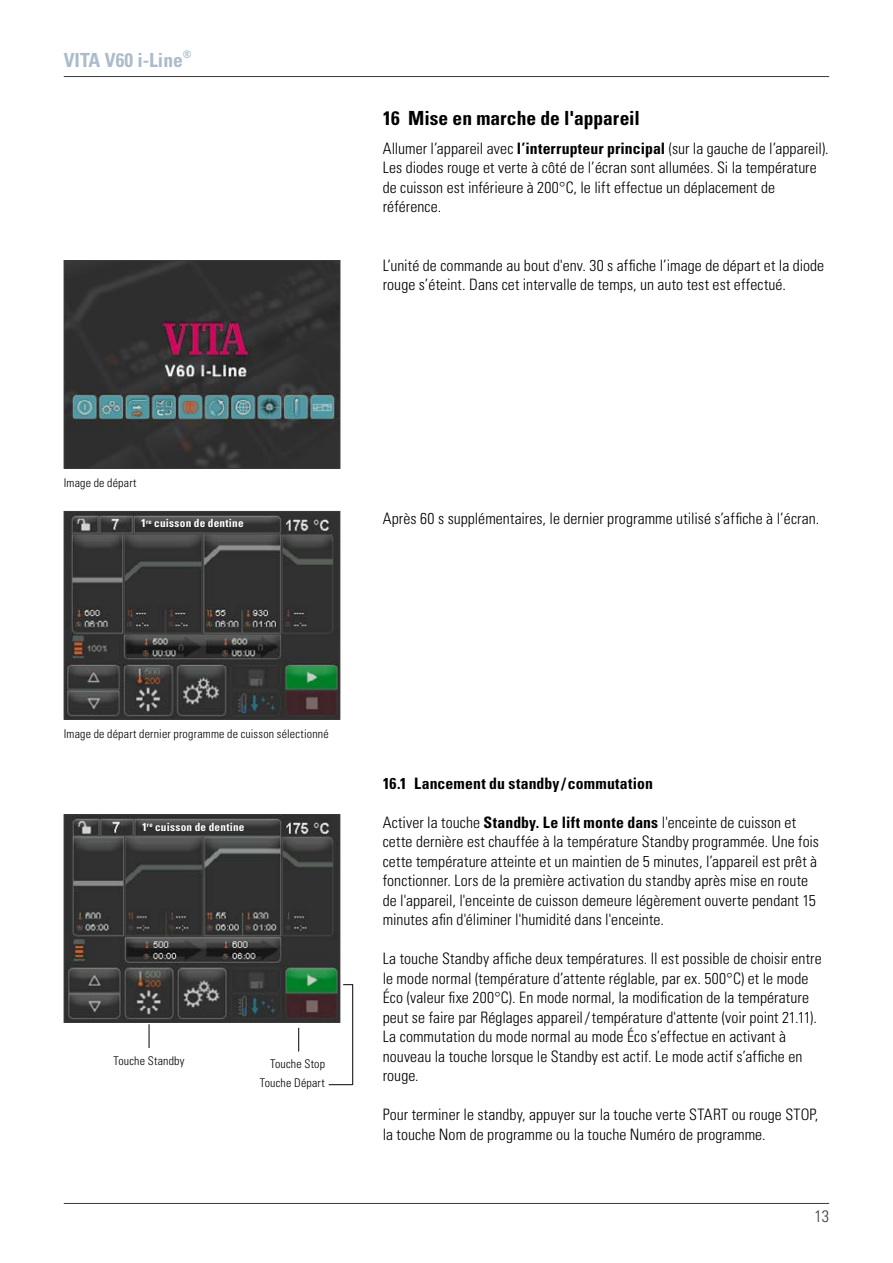
<style>
.page{position:relative;width:893px;height:1263px;background:#fff}
.page>*{position:absolute;margin:0;border:0;box-sizing:border-box;transform-origin:0 0}
.t1{font:700 condensed 19.5px "Univers LT";color:#000}
.t2{font:700 condensed 19.5px "Univers LT";color:#adbcca}
.t3{font:300 condensed 16.5px "Univers LT";color:#3b3b3a}
.t4{font:300 condensed 15.75px/19.5px "Univers LT";letter-spacing:.005em;color:#000}
.t5{font:700 condensed 15.75px "Univers LT";letter-spacing:.01em;color:#000}
.t6{font:300 condensed 12px/19.5px "Univers LT";letter-spacing:.015em;color:#000;text-align:right}
.t7{font:700 condensed 11.25px "Univers LT";letter-spacing:.02em;color:#fff}
.s1{font-weight:700}
</style>
<div class="page">
<hr style="left:64px;top:1203px;width:765px;height:1px;background:#3b3b3a">
<hr style="left:64px;top:76px;width:765px;height:1px;background:#3b3b3a">
<img style="left:66px;top:816px;width:272px;height:205px">
<div style="left:64px;top:814px;width:276px;height:209px;border:1px solid #3b3b3a"></div>
<svg style="left:149px;top:1024px;width:1px;height:24px"></svg>
<img style="left:66px;top:513px;width:272px;height:204px">
<div style="left:64px;top:511px;width:276px;height:208px;border:1px solid #3b3b3a"></div>
<img style="left:66px;top:262px;width:272px;height:205px">
<div style="left:64px;top:260px;width:276px;height:209px;border:1px solid #3b3b3a"></div>
<svg style="left:298px;top:1028px;width:1px;height:23px"></svg>
<hr style="left:352px;top:984px;width:1px;height:101px;background:#000">
<svg style="left:329px;top:1084px;width:24px;height:1px"></svg>
<p class="t2" style="left:64px;top:48px;width:129px">VITA V60 i-Line<sup>®</sup></p>
<p class="t6" style="left:64px;top:473px;width:74px">Image de départ</p>
<p class="t7" style="left:141px;top:516px;width:104px">1<sup>re</sup> cuisson de dentine</p>
<p class="t1" style="left:383px;top:106px;width:259px">16 Mise en marche de l'appareil</p>
<p class="t4" style="left:383px;top:139px;width:447px">Allumer l’appareil avec <span class="s1">l’interrupteur principal</span> (sur la gauche de l’appareil).<br>Les diodes rouge et verte à côté de l’écran sont allumées. Si la température de cuisson est inférieure à 200°C, le lift effectue un déplacement de référence.</p>
<p class="t4" style="left:383px;top:256px;width:443px">L’unité de commande au bout d'env. 30 s affiche l’image de départ et la diode rouge s’éteint. Dans cet intervalle de temps, un auto test est effectué.</p>
<p class="t4" style="left:383px;top:509px;width:438px">Après 60 s supplémentaires, le dernier programme utilisé s’affiche à l’écran.</p>
<p class="t6" style="left:64px;top:723px;width:266px">Image de départ dernier programme de cuisson sélectionné</p>
<p class="t7" style="left:142px;top:820px;width:104px">1<sup>re</sup> cuisson de dentine</p>
<p class="t6" style="left:114px;top:1051px;width:72px">Touche Standby</p>
<p class="t6" style="left:260px;top:1054px;width:67px">Touche Stop<br>Touche Départ</p>
<p class="t5" style="left:383px;top:773px;width:272px">16.1 Lancement du standby / commutation</p>
<p class="t4" style="left:383px;top:812px;width:438px">Activer la touche <span class="s1">Standby. Le lift monte dans</span> l'enceinte de cuisson et cette dernière est chauffée à la température Standby programmée. Une fois cette température atteinte et un maintien de 5 minutes, l’appareil est prêt à fonctionner. Lors de la première activation du standby après mise en route de l'appareil, l'enceinte de cuisson demeure légèrement ouverte pendant 15 minutes afin d'éliminer l'humidité dans l'enceinte.</p>
<p class="t4" style="left:383px;top:949px;width:441px">La touche Standby affiche deux températures. Il est possible de choisir entre le mode normal (température d’attente réglable, par ex. 500°C) et le mode Éco (valeur fixe 200°C). En mode normal, la modification de la température peut se faire par Réglages appareil/ température d'attente (voir point 21.11).<br>La commutation du mode normal au mode Éco s’effectue en activant à nouveau la touche lorsque le Standby est actif. Le mode actif s’affiche en rouge.</p>
<p class="t4" style="left:383px;top:1105px;width:437px">Pour terminer le standby, appuyer sur la touche verte START ou rouge STOP, la touche Nom de programme ou la touche Numéro de programme.</p>
<p class="t3" style="left:814px;top:1206px;width:16px">13</p>
</div>
